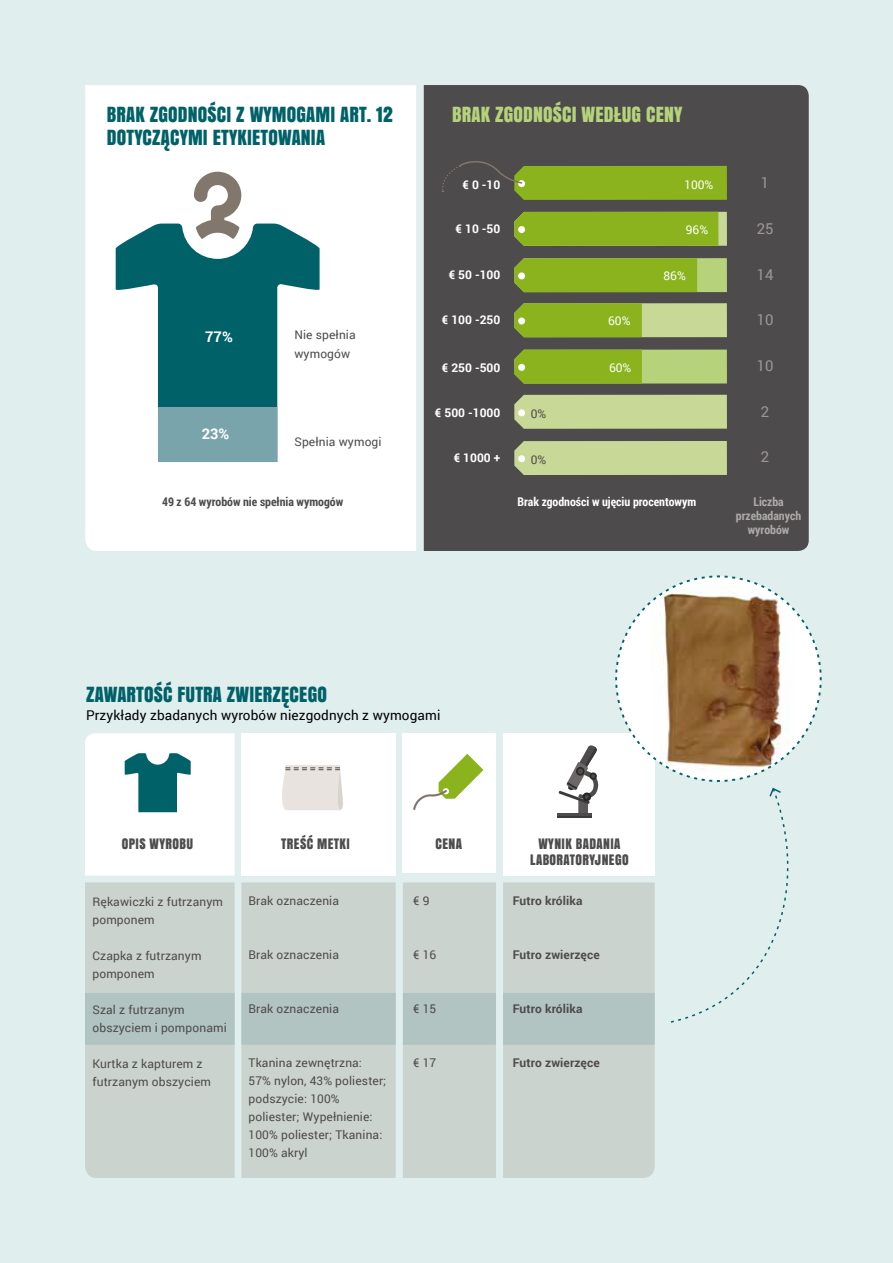
<style>
.page{position:relative;width:893px;height:1263px;background:#e0eeee}
.page>*{position:absolute;margin:0;border:0;box-sizing:border-box;transform-origin:0 0}
.t1{font:19.5px/22.5px "Anton";letter-spacing:.01em;color:#006168}
.t2{font:19.5px "Anton";letter-spacing:.01em;color:#b6d37b}
.t3{font:15px "Roboto";color:#9b9797}
.t4{font:700 14.7px "Roboto";color:#fff}
.t5{font:13.5px/16.2px "Anton";letter-spacing:.03em;color:#4d4b4b;text-align:center}
.t6{font:13.5px "Roboto";letter-spacing:.01em;color:#000}
.t7{font:12px/18px "Roboto";letter-spacing:.01em;color:#4d4b4b}
.t8{font:700 12px "Roboto";letter-spacing:.01em;color:#4d4b4b}
.t9{font:700 12px "Roboto";color:#fff}
.t10{font:700 12px "Roboto Condensed";color:#fff}
.t11{font:700 12px "Roboto Condensed";color:#4d4b4b}
.t12{font:700 12px/14.1px "Roboto Condensed";color:#aeaaaa;text-align:center}
.t13{font:12px "Roboto";color:#fff}
</style>
<div class="page">
<div style="left:85px;top:85px;width:331px;height:466px;background:#fff"></div>
<svg style="left:194px;top:172px;width:47px;height:52px;background:#bab4af"></svg>
<svg style="left:116px;top:224px;width:204px;height:238px;background:#629da1"></svg>
<svg style="left:146px;top:407px;width:153px;height:55px;background:#96b7bd"></svg>
<div style="left:85px;top:1045px;width:570px;height:133px;background:#cbd3cf"></div>
<div style="left:424px;top:85px;width:385px;height:466px;background:#4d4b4b"></div>
<div style="left:514px;top:441px;width:213px;height:34px;background:#c8d896"></div>
<div style="left:514px;top:395px;width:213px;height:34px;background:#c8d896"></div>
<svg style="left:514px;top:303px;width:213px;height:34px;background:#a1c04e"></svg>
<svg style="left:514px;top:258px;width:213px;height:34px;background:#8fb62b"></svg>
<svg style="left:514px;top:350px;width:213px;height:34px;background:#9abd43"></svg>
<svg style="left:514px;top:212px;width:213px;height:34px;background:#8bb323"></svg>
<div style="left:518px;top:226px;width:7px;height:7px;background:#fff;border-radius:50%"></div>
<div style="left:518px;top:272px;width:7px;height:7px;background:#fff;border-radius:50%"></div>
<div style="left:518px;top:364px;width:7px;height:7px;background:#fff;border-radius:50%"></div>
<div style="left:518px;top:317px;width:7px;height:7px;background:#fff;border-radius:50%"></div>
<div style="left:518px;top:409px;width:7px;height:7px;background:#fff;border-radius:50%"></div>
<div style="left:518px;top:455px;width:7px;height:7px;background:#fff;border-radius:50%"></div>
<svg style="left:441px;top:159px;width:286px;height:41px;background:#728a30"></svg>
<svg style="left:85px;top:575px;width:737px;height:470px"></svg>
<h1 class="t1" style="left:107px;top:103px;width:287px">BRAK ZGODNOŚCI Z WYMOGAMI ART. 12<br>DOTYCZĄCYMI ETYKIETOWANIA</h1>
<h1 class="t2" style="left:452px;top:99px;width:232px">BRAK ZGODNOŚCI WEDŁUG CENY</h1>
<p class="t4" style="left:205px;top:326px;width:29px">77%</p>
<p class="t4" style="left:202px;top:424px;width:29px">23%</p>
<p class="t7" style="left:294px;top:324px;width:63px;line-height:19.5px">Nie spełnia wymogów</p>
<p class="t7" style="left:294px;top:432px;width:89px">Spełnia wymogi</p>
<p class="t11" style="left:162px;top:494px;width:183px">49 z 64 wyrobów nie spełnia wymogów</p>
<p class="t9" style="left:462px;top:176px;width:39px">€ 0 -10</p>
<p class="t13" style="left:684px;top:176px;width:31px">100%</p>
<p class="t9" style="left:456px;top:221px;width:46px">€ 10 -50</p>
<p class="t13" style="left:686px;top:222px;width:24px">96%</p>
<p class="t9" style="left:449px;top:266px;width:53px">€ 50 -100</p>
<p class="t13" style="left:663px;top:267px;width:24px">86%</p>
<p class="t9" style="left:442px;top:311px;width:60px">€ 100 -250</p>
<p class="t9" style="left:442px;top:359px;width:60px">€ 250 -500</p>
<p class="t13" style="left:608px;top:312px;width:24px">60%</p>
<p class="t13" style="left:609px;top:359px;width:24px">60%</p>
<p class="t9" style="left:435px;top:404px;width:67px">€ 500 -1000</p>
<p class="t9" style="left:454px;top:450px;width:48px">€ 1000 +</p>
<p class="t7" style="left:531px;top:404px;width:17px">0%</p>
<p class="t7" style="left:531px;top:450px;width:17px">0%</p>
<p class="t10" style="left:517px;top:493px;width:180px">Brak zgodności w ujęciu procentowym</p>
<p class="t3" style="left:761px;top:173px;width:10px">1</p>
<p class="t3" style="left:757px;top:218px;width:18px">25</p>
<p class="t3" style="left:757px;top:264px;width:18px">14</p>
<p class="t3" style="left:757px;top:310px;width:18px">10</p>
<p class="t3" style="left:757px;top:355px;width:18px">10</p>
<p class="t3" style="left:761px;top:401px;width:10px">2</p>
<p class="t3" style="left:761px;top:446px;width:10px">2</p>
<p class="t12" style="left:736px;top:494px;width:67px">Liczba przebadanych wyrobów</p>
<h1 class="t1" style="left:86px;top:682px;width:242px">ZAWARTOŚĆ FUTRA ZWIERZĘCEGO</h1>
<p class="t6" style="left:86px;top:706px;width:356px">Przykłady zbadanych wyrobów niezgodnych z wymogami</p>
<p class="t5" style="left:122px;top:835px;width:73px">OPIS WYROBU</p>
<p class="t5" style="left:281px;top:835px;width:70px">TREŚĆ METKI</p>
<p class="t5" style="left:436px;top:835px;width:28px">CENA</p>
<p class="t5" style="left:530px;top:835px;width:100px">WYNIK BADANIA<br>LABORATORYJNEGO</p>
<p class="t7" style="left:92px;top:892px;width:132px">Rękawiczki z futrzanym pomponem</p>
<p class="t7" style="left:92px;top:946px;width:111px">Czapka z futrzanym pomponem</p>
<p class="t7" style="left:92px;top:1000px;width:136px">Szal z futrzanym obszyciem i pomponami</p>
<p class="t7" style="left:92px;top:1054px;width:120px">Kurtka z kapturem z futrzanym obszyciem</p>
<p class="t7" style="left:249px;top:892px;width:92px">Brak oznaczenia</p>
<p class="t7" style="left:249px;top:946px;width:92px">Brak oznaczenia</p>
<p class="t7" style="left:249px;top:1000px;width:92px">Brak oznaczenia</p>
<p class="t7" style="left:249px;top:1054px;width:139px">Tkanina zewnętrzna:<br>57% nylon, 43% poliester; podszycie: 100% poliester; Wypełnienie:<br>100% poliester; Tkanina:<br>100% akryl</p>
<p class="t7" style="left:413px;top:891px;width:18px">€ 9</p>
<p class="t7" style="left:413px;top:945px;width:25px">€ 16</p>
<p class="t7" style="left:413px;top:999px;width:25px">€ 15</p>
<p class="t7" style="left:413px;top:1053px;width:25px">€ 17</p>
<p class="t8" style="left:513px;top:892px;width:71px">Futro królika</p>
<p class="t8" style="left:513px;top:946px;width:89px">Futro zwierzęce</p>
<p class="t8" style="left:513px;top:1000px;width:71px">Futro królika</p>
<p class="t8" style="left:513px;top:1054px;width:89px">Futro zwierzęce</p>
</div>
